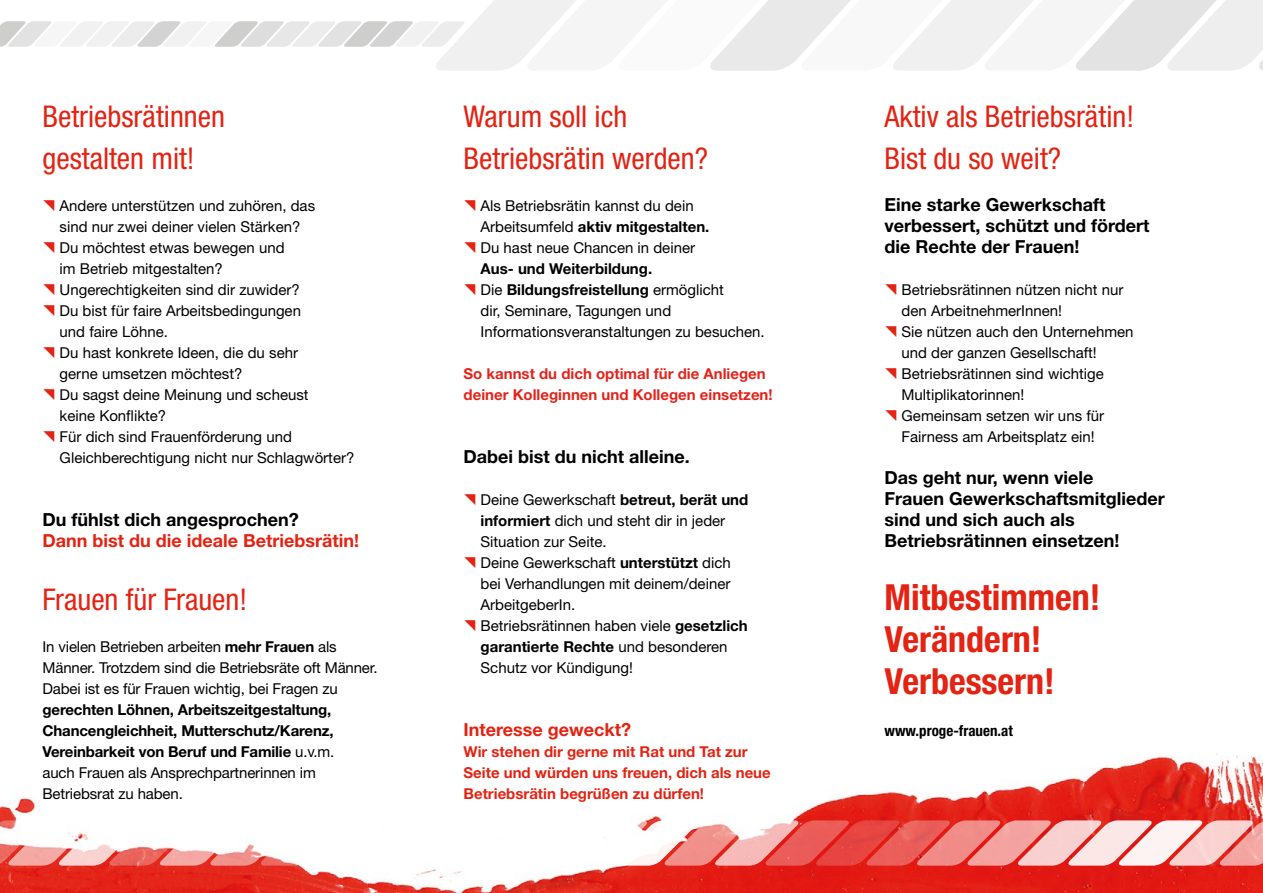
<style>
.page{position:relative;width:1263px;height:893px;background:#fff}
.page>*{position:absolute;margin:0;border:0;box-sizing:border-box;transform-origin:0 0}
.t1{font:700 condensed 36px/42px "Helvetica Neue LT Std";color:#e42313}
.t2{font:condensed 30px/42px "Helvetica Neue LT Std";color:#e42313}
.t3{font:700 18px/21px "Helvetica Neue LT Std";color:#000}
.t4{font:700 18px "Helvetica Neue LT Std";color:#e42313}
.t5{font:15px/21px "Helvetica Neue LT Std";color:#000}
.t6{font:700 15px/21px "Helvetica Neue LT Std";letter-spacing:-.01em;color:#000}
.t7{font:700 15px/21px "Helvetica Neue LT Std";color:#e42313}
.t8{font:700 15px/21px "Helvetica Neue LT Std";color:#e3241c}
.t9{font:700 condensed 15px "Helvetica Neue LT Std";color:#000}
.s1{font-weight:700}
.s2{font-weight:400}
</style>
<div class="page">
<img style="left:0;top:754px;width:1263px;height:139px">
<svg style="left:0;top:0;width:1263px;height:71px"></svg>
<svg style="left:0;top:820px;width:1263px;height:46px"></svg>
<h2 class="t2" style="left:43px;top:95px;width:184px">Betriebsrätinnen gestalten mit!</h2>
<p class="t5" style="left:60px;top:195px;width:296px">Andere unterstützen und zuhören, das<br>sind nur zwei deiner vielen Stärken?<br>Du möchtest etwas bewegen und<br>im Betrieb mitgestalten?<br>Ungerechtigkeiten sind dir zuwider?<br>Du bist für faire Arbeitsbedingungen<br>und faire Löhne.<br>Du hast konkrete Ideen, die du sehr<br>gerne umsetzen möchtest?<br>Du sagst deine Meinung und scheust<br>keine Konflikte?<br>Für dich sind Frauenförderung und<br>Gleichberechtigung nicht nur Schlagwörter?</p>
<p class="t3" style="left:43px;top:508px;width:258px">Du fühlst dich angesprochen?</p>
<p class="t4" style="left:43px;top:529px;width:318px">Dann bist du die ideale Betriebsrätin!</p>
<h2 class="t2" style="left:43px;top:578px;width:206px">Frauen für Frauen!</h2>
<p class="t5" style="left:43px;top:636px;width:336px">In vielen Betrieben arbeiten <span class="s1">mehr Frauen</span> als<br>Männer. Trotzdem sind die Betriebsräte oft Männer.<br>Dabei ist es für Frauen wichtig, bei Fragen zu</p>
<p class="t6" style="left:43px;top:699px;width:293px">gerechten Löhnen, Arbeitszeitgestaltung, Chancengleichheit, Mutterschutz/Karenz, Vereinbarkeit von Beruf und Familie <span class="s2">u.v.m. auch Frauen als Ansprechpartnerinnen im Betriebsrat zu haben.</span></p>
<h2 class="t2" style="left:463px;top:95px;width:246px">Warum soll ich<br>Betriebsrätin werden?</h2>
<p class="t5" style="left:480px;top:195px;width:230px">Als Betriebsrätin kannst du dein<br>Arbeitsumfeld <span class="s1">aktiv mitgestalten.<br></span>Du hast neue Chancen in deiner</p>
<p class="t5" style="left:480px;top:258px;width:286px"><span class="s1">Aus- und Weiterbildung.<br></span>Die <span class="s1">Bildungsfreistellung</span> ermöglicht<br>dir, Seminare, Tagungen und Informationsveranstaltungen zu besuchen.</p>
<p class="t8" style="left:464px;top:363px;width:311px">So kannst du dich optimal für die Anliegen deiner Kolleginnen und Kollegen einsetzen!</p>
<p class="t3" style="left:463px;top:445px;width:228px">Dabei bist du nicht alleine.</p>
<p class="t5" style="left:480px;top:489px;width:269px">Deine Gewerkschaft <span class="s1">betreut, berät und informiert</span> dich und steht dir in jeder<br>Situation zur Seite.<br>Deine Gewerkschaft <span class="s1">unterstützt</span> dich bei Verhandlungen mit deinem/deiner<br>ArbeitgeberIn.<br>Betriebsrätinnen haben viele <span class="s1">gesetzlich garantierte Rechte</span> und besonderen<br>Schutz vor Kündigung!</p>
<p class="t4" style="left:463px;top:718px;width:169px">Interesse geweckt?</p>
<p class="t7" style="left:463px;top:741px;width:309px">Wir stehen dir gerne mit Rat und Tat zur<br>Seite und würden uns freuen, dich als neue<br>Betriebsrätin begrüßen zu dürfen!</p>
<h2 class="t2" style="left:884px;top:95px;width:251px">Aktiv als Betriebsrätin!<br>Bist du so weit?</h2>
<p class="t3" style="left:884px;top:193px;width:267px">Eine starke Gewerkschaft verbessert, schützt und fördert die Rechte der Frauen!</p>
<p class="t5" style="left:901px;top:279px;width:234px">Betriebsrätinnen nützen nicht nur den ArbeitnehmerInnen!<br>Sie nützen auch den Unternehmen und der ganzen Gesellschaft!<br>Betriebsrätinnen sind wichtige<br>Multiplikatorinnen!<br>Gemeinsam setzen wir uns für<br>Fairness am Arbeitsplatz ein!</p>
<p class="t3" style="left:884px;top:466px;width:282px">Das geht nur, wenn viele<br>Frauen Gewerkschaftsmitglieder sind und sich auch als<br>Betriebsrätinnen einsetzen!</p>
<h1 class="t1" style="left:884px;top:576px;width:217px">Mitbestimmen!<br>Verändern!<br>Verbessern!</h1>
<p class="t9" style="left:884px;top:721px;width:130px">www.proge-frauen.at</p>
</div>
